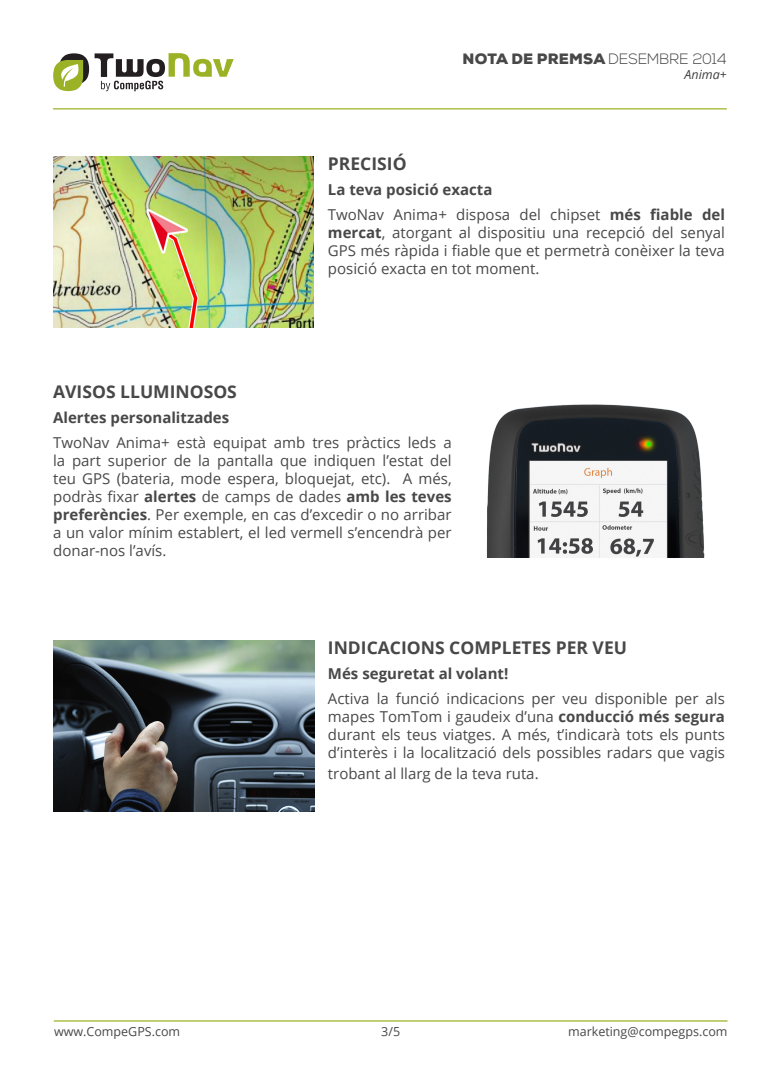
<style>
.page{position:relative;width:780px;height:1088px;background:#fff}
.page>*{position:absolute;margin:0;border:0;box-sizing:border-box;transform-origin:0 0}
.P1_justificado{font:700 17.5px "Open Sans";color:#484848}
.P1_justificado-2{font:15px/18px "Open Sans";color:#484848;text-align:justify}
.P1_justificado-3{font:700 15px "Open Sans";color:#484848}
.t1{font:900 15px "Nexa";letter-spacing:.015em;color:#484848}
.t2{font:12.5px "Open Sans";color:#484848}
.t3{font:italic 12.5px "Open Sans";color:#414042}
.s1{font-weight:300}
.s2{font-weight:700}
</style>
<div class="page">
<svg style="left:95px;top:53px;width:139px;height:38px"></svg>
<svg style="left:53px;top:53px;width:36px;height:38px"></svg>
<hr style="left:53px;top:108px;width:673px;height:1px;background:#9cb226">
<hr style="left:54px;top:1020px;width:673px;height:1px;background:#9cb226">
<img style="left:486px;top:404px;width:219px;height:154px">
<img style="left:54px;top:156px;width:260px;height:172px">
<img style="left:53px;top:640px;width:261px;height:171px">
<p class="t1" style="left:462px;top:50px;width:266px">NOTA DE PREMSA <span class="s1">DESEMBRE 2014</span></p>
<p class="t3" style="left:684px;top:66px;width:44px">Anima+</p>
<p class="P1_justificado" style="left:328px;top:151px;width:80px">PRECISIÓ</p>
<p class="P1_justificado-3" style="left:328px;top:179px;width:166px">La teva posició exacta</p>
<p class="P1_justificado-2" style="left:328px;top:205px;width:398px">TwoNav Anima+ disposa del chipset <span class="s2">més fiable del mercat</span>, atorgant al dispositiu una recepció del senyal GPS més ràpida i fiable que et permetrà conèixer la teva posició exacta en tot moment.</p>
<p class="P1_justificado" style="left:53px;top:379px;width:185px">AVISOS LLUMINOSOS</p>
<p class="P1_justificado-3" style="left:53px;top:407px;width:178px">Alertes personalitzades</p>
<p class="P1_justificado-2" style="left:53px;top:433px;width:400px">TwoNav Anima+ està equipat amb tres pràctics leds a la part superior de la pantalla que indiquen l’estat del teu GPS (bateria, mode espera, bloquejat, etc). A més, podràs fixar <span class="s2">alertes</span> de camps de dades <span class="s2">amb les teves preferències</span>. Per exemple, en cas d’excedir o no arribar a un valor mínim establert, el led vermell s’encendrà per donar-nos l’avís.</p>
<p class="P1_justificado" style="left:328px;top:635px;width:300px">INDICACIONS COMPLETES PER VEU</p>
<p class="P1_justificado-3" style="left:328px;top:663px;width:182px">Més seguretat al volant!</p>
<p class="P1_justificado-2" style="left:328px;top:689px;width:398px">Activa la funció indicacions per veu disponible per als mapes TomTom i gaudeix d’una <span class="s2">conducció més segura </span>durant els teus viatges. A més, t’indicarà tots els punts d’interès i la localització dels possibles radars que vagis</p>
<p class="P1_justificado-2" style="left:328px;top:764px;width:212px">trobant al llarg de la teva ruta.</p>
<p class="t2" style="left:54px;top:1022px;width:128px">www.CompeGPS.com</p>
<p class="t2" style="left:381px;top:1022px;width:20px">3/5</p>
<p class="t2" style="left:568px;top:1022px;width:161px">marketing@compegps.com</p>
</div>
